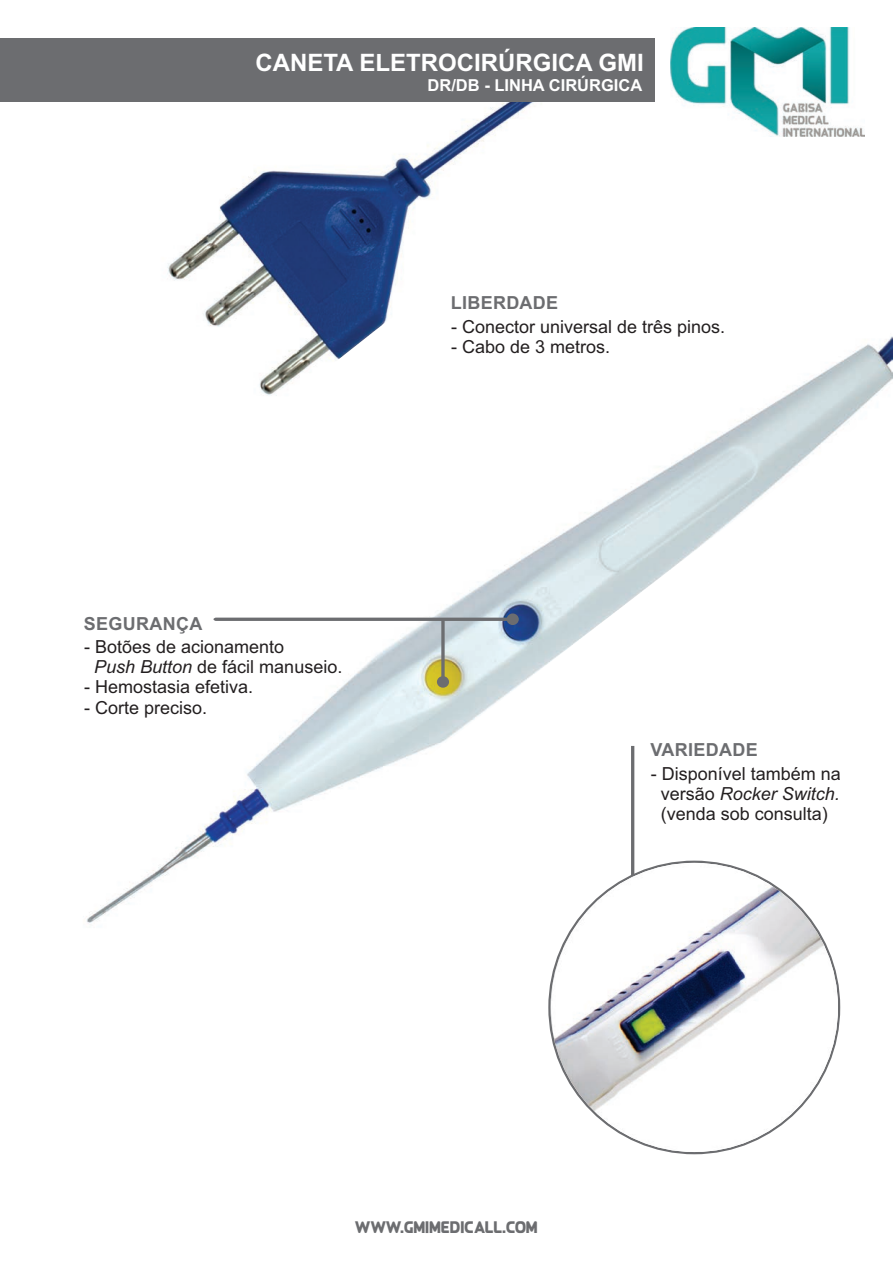
<style>
.page{position:relative;width:893px;height:1263px;background:#fff}
.page>*{position:absolute;margin:0;border:0;box-sizing:border-box;transform-origin:0 0}
.t1{font:700 24px "Arial";color:#fff}
.t2{font:18px/20.1px "Arial";color:#231f20}
.t3{font:700 18px "Arial";letter-spacing:.015em;color:#6c6d70}
.t4{font:17.1px "Queenof Camelot 2.0";color:#6c6d70}
.t5{font:700 16.5px "Arial";color:#fff}
.s1{font-style:italic}
</style>
<div class="page">
<img style="left:86px;top:336px;width:807px;height:647px">
<img style="left:128px;top:39px;width:542px;height:387px">
<div style="left:0;top:39px;width:654px;height:63px;background:#6c6d70"></div>
<img style="left:670px;top:27px;width:194px;height:109px">
<div style="left:507px;top:613px;width:12px;height:12px;background:#6c6d70;border-radius:50%"></div>
<svg style="left:214px;top:618px;width:303px;height:64px"></svg>
<div style="left:437px;top:676px;width:12px;height:12px;background:#6c6d70;border-radius:50%"></div>
<svg style="left:631px;top:746px;width:3px;height:132px"></svg>
<img style="left:551px;top:863px;width:287px;height:289px;border-radius:50%">
<h1 class="t1" style="left:255px;top:54px;width:390px">CANETA ELETROCIRÚRGICA GMI</h1>
<p class="t5" style="left:428px;top:78px;width:216px">DR/DB - LINHA CIRÚRGICA</p>
<p class="t3" style="left:84px;top:617px;width:120px">SEGURANÇA</p>
<p class="t2" style="left:94px;top:638px;width:250px;text-indent:-10px">- Botões de acionamento<br><span class="s1">Push Button</span> de fácil manuseio.</p>
<p class="t2" style="left:84px;top:679px;width:171px">- Hemostasia efetiva.</p>
<p class="t2" style="left:84px;top:699px;width:125px">- Corte preciso.</p>
<p class="t3" style="left:451px;top:296px;width:109px">LIBERDADE</p>
<p class="t2" style="left:451px;top:318px;width:276px">- Conector universal de três pinos.</p>
<p class="t2" style="left:451px;top:338px;width:161px">- Cabo de 3 metros.</p>
<p class="t3" style="left:651px;top:743px;width:109px">VARIEDADE</p>
<p class="t2" style="left:651px;top:765px;width:192px;text-align:center">- Disponível também na versão <span class="s1">Rocker Switch. </span>(venda sob consulta)</p>
<p class="t4" style="left:355px;top:1217px;width:185px">WWW.GMIMEDICALL.COM</p>
</div>
